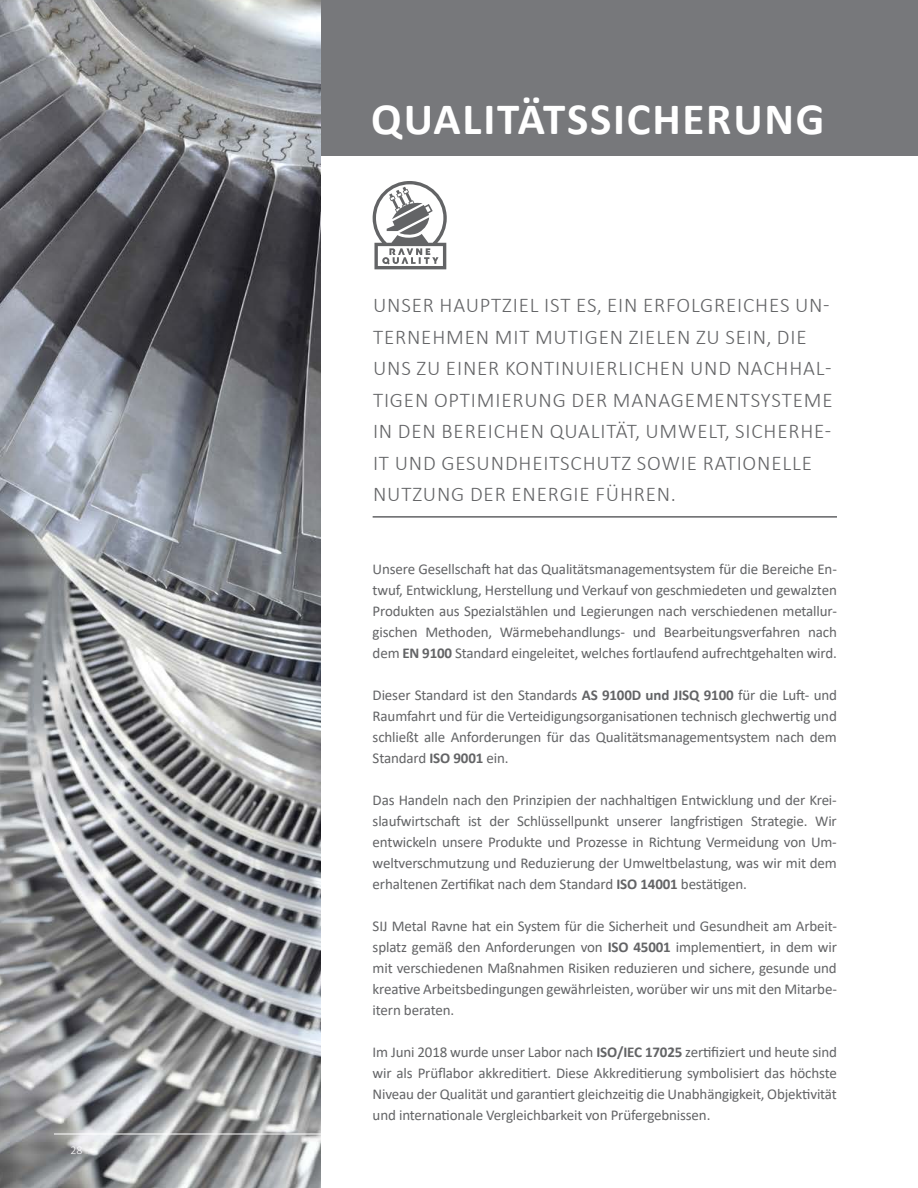
<style>
.page{position:relative;width:918px;height:1188px;background:#fff}
.page>*{position:absolute;margin:0;border:0;box-sizing:border-box;transform-origin:0 0}
.t1{font:700 45px "Calibri";letter-spacing:.04em;color:#fff}
.t2{font:300 21px/31.5px "Calibri";letter-spacing:.04em;color:#636466}
.t3{font:15px/21px "Calibri";letter-spacing:-.01em;color:#636466;text-align:justify}
.t4{font:300 12px "Calibri";color:#fff}
.s1{font-weight:700}
</style>
<div class="page">
<div style="left:0;top:0;width:918px;height:155px;background:#77787b"></div>
<img style="left:0;top:0;width:321px;height:1188px">
<svg style="left:373px;top:181px;width:74px;height:88px"></svg>
<hr style="left:373px;top:516px;width:464px;height:2px;background:#636466">
<hr style="left:54px;top:1134px;width:783px;height:1px;background:#fff">
<p class="t4" style="left:70px;top:1142px;width:14px">28</p>
<h1 class="t1" style="left:371px;top:88px;width:455px">QUALITÄTSSICHERUNG</h1>
<p class="t2" style="left:373px;top:289px;width:461px">UNSER HAUPTZIEL IST ES, EIN ERFOLGREICHES UN-TERNEHMEN MIT MUTIGEN ZIELEN ZU SEIN, DIE UNS ZU EINER KONTINUIERLICHEN UND NACHHAL-TIGEN OPTIMIERUNG DER MANAGEMENTSYSTEME IN DEN BEREICHEN QUALITÄT, UMWELT, SICHERHE-IT UND GESUNDHEITSCHUTZ SOWIE RATIONELLE NUTZUNG DER ENERGIE FÜHREN.</p>
<p class="t3" style="left:373px;top:558px;width:466px">Unsere Gesellschaft hat das Qualitätsmanagementsystem für die Bereiche En&shy;twuf, Entwicklung, Herstellung und Verkauf von geschmiedeten und gewalzten Produkten aus Spezialstählen und Legierungen nach verschiedenen metallur&shy;gischen Methoden, Wärmebehandlungs- und Bearbeitungsverfahren nach dem <span class="s1">EN 9100</span> Standard eingeleitet, welches fortlaufend aufrechtgehalten wird.</p>
<p class="t3" style="left:373px;top:684px;width:466px">Dieser Standard ist den Standards <span class="s1">AS 9100D und JISQ 9100</span> für die Luft- und Raumfahrt und für die Verteidigungsorganisationen technisch glechwertig und schließt alle Anforderungen für das Qualitätsmanagementsystem nach dem Standard <span class="s1">ISO 9001</span> ein.</p>
<p class="t3" style="left:373px;top:789px;width:466px">Das Handeln nach den Prinzipien der nachhaltigen Entwicklung und der Krei&shy;slaufwirtschaft ist der Schlüssellpunkt unserer langfristigen Strategie. Wir entwickeln unsere Produkte und Prozesse in Richtung Vermeidung von Um&shy;weltverschmutzung und Reduzierung der Umweltbelastung, was wir mit dem erhaltenen Zertifikat nach dem Standard <span class="s1">ISO 14001</span> bestätigen.</p>
<p class="t3" style="left:373px;top:915px;width:466px">SIJ Metal Ravne hat ein System für die Sicherheit und Gesundheit am Arbeit&shy;splatz gemäß den Anforderungen von <span class="s1">ISO 45001</span> implementiert, in dem wir mit verschiedenen Maßnahmen Risiken reduzieren und sichere, gesunde und kreative Arbeitsbedingungen gewährleisten, worüber wir uns mit den Mitarbe&shy;itern beraten.</p>
<p class="t3" style="left:373px;top:1041px;width:466px">Im Juni 2018 wurde unser Labor nach <span class="s1">ISO/IEC 17025</span> zertifiziert und heute sind wir als Prüflabor akkreditiert. Diese Akkreditierung symbolisiert das höchste Niveau der Qualität und garantiert gleichzeitig die Unabhängigkeit, Objektivität und internationale Vergleichbarkeit von Prüfergebnissen.</p>
</div>
